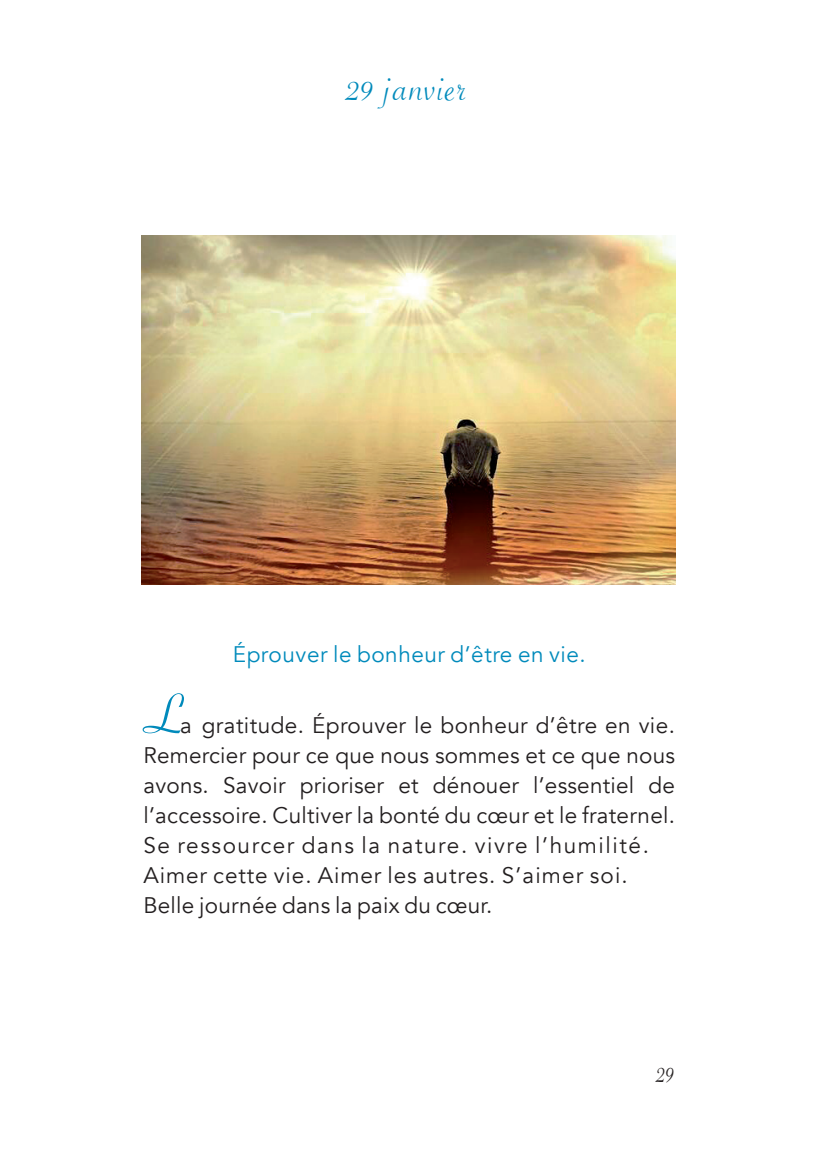
<style>
.page{position:relative;width:815px;height:1170px;background:#fff}
.page>*{position:absolute;margin:0;border:0;box-sizing:border-box;transform-origin:0 0}
.t1{font:60px "Savoye Plain";color:#008abb;scale:1.15 1}
.t2{font:45px "Savoye Plain";letter-spacing:.03em;color:#008abb}
.t3{font:35px "Savoye Plain";color:#231f20;scale:.85 1}
.t4{font:22.5px/30px "Avenir";letter-spacing:.01em;color:#231f20}
.t5{font:22.5px "Avenir";letter-spacing:.025em;color:#008abb}
</style>
<div class="page">
<img style="left:142px;top:236px;width:533px;height:349px">
<h2 class="t2" style="left:347px;top:68px;width:122px">29 janvier</h2>
<p class="t5" style="left:233px;top:641px;width:355px">Éprouver le bonheur d’être en vie.</p>
<h1 class="t1" style="left:144px;top:689px;width:36px">L</h1>
<p class="t4" style="left:144px;top:710px;width:533px;text-indent:37px">a gratitude. Éprouver le bonheur d’être en vie.<br>Remercier pour ce que nous sommes et ce que nous avons. Savoir prioriser et dénouer l’essentiel de l’accessoire. Cultiver la bonté du cœur et le fraternel.<br>Se ressourcer dans la nature. vivre l’humilité.<br>Aimer cette vie. Aimer les autres. S’aimer soi.<br>Belle journée dans la paix du cœur.</p>
<h3 class="t3" style="left:657px;top:1057px;width:23px">29</h3>
</div>
